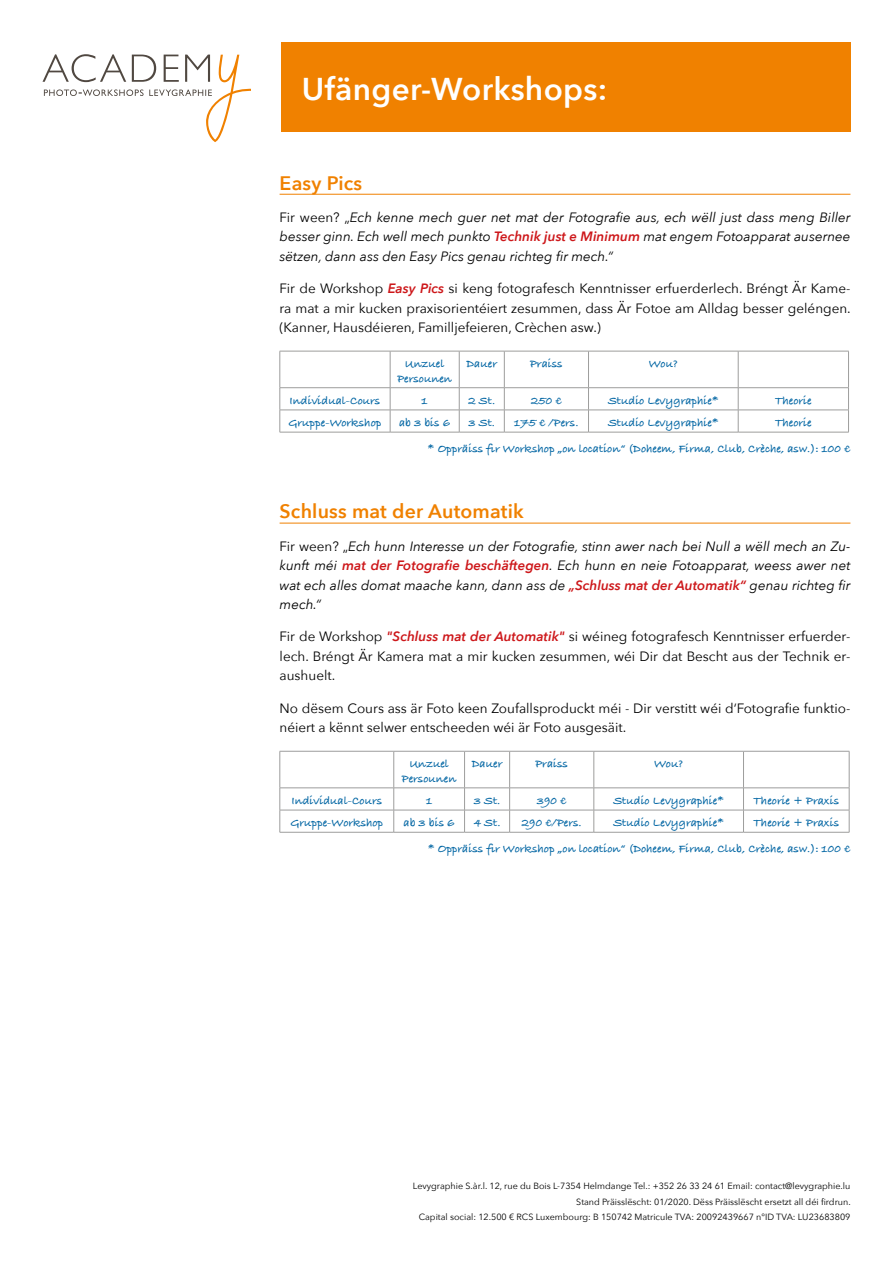
<style>
.page{position:relative;width:893px;height:1263px;background:#fff}
.page>*{position:absolute;margin:0;border:0;box-sizing:border-box;transform-origin:0 0}
.t1{font:600 31.5px "Avenir Next";letter-spacing:.01em;color:#fff}
.t2{font:600 19.5px "Avenir Next";letter-spacing:.01em;color:#f08100}
.t3{font:13.5px/19.5px "Avenir Next";color:#000;text-align:justify}
.t4{font:italic 13.5px/19.5px "Avenir Next";color:#000;text-align:justify}
.t5{font:12px/14.4px "Bradley Hand ITCTT Bold";color:#0065a3;text-align:center}
.t6{font:9px/15.8px "Avenir Next";color:#000;text-align:right}
.s1{font-style:normal}
.s2{font-weight:600;color:#cd171a}
.s3{font-weight:600;font-style:italic;color:#cd171a}
</style>
<div class="page">
<svg style="left:43px;top:54px;width:208px;height:88px"></svg>
<hr style="left:280px;top:194px;width:570px;height:1px;background:#f08100">
<hr style="left:280px;top:523px;width:570px;height:1px;background:#f08100">
<hr style="left:280px;top:351px;width:110px;height:1px;background:#9d9d9c">
<hr style="left:280px;top:351px;width:1px;height:36px;background:#9d9d9c">
<hr style="left:390px;top:351px;width:69px;height:1px;background:#9d9d9c">
<hr style="left:390px;top:351px;width:1px;height:36px;background:#9d9d9c">
<hr style="left:459px;top:351px;width:45px;height:1px;background:#9d9d9c">
<hr style="left:459px;top:351px;width:1px;height:36px;background:#9d9d9c">
<hr style="left:504px;top:351px;width:84px;height:1px;background:#9d9d9c">
<hr style="left:504px;top:351px;width:1px;height:36px;background:#9d9d9c">
<hr style="left:588px;top:351px;width:150px;height:1px;background:#9d9d9c">
<hr style="left:588px;top:351px;width:1px;height:36px;background:#9d9d9c">
<hr style="left:738px;top:351px;width:111px;height:1px;background:#9d9d9c">
<hr style="left:738px;top:351px;width:1px;height:36px;background:#9d9d9c">
<hr style="left:848px;top:351px;width:1px;height:36px;background:#9d9d9c">
<hr style="left:280px;top:387px;width:110px;height:1px;background:#9d9d9c">
<hr style="left:390px;top:387px;width:69px;height:1px;background:#9d9d9c">
<hr style="left:459px;top:387px;width:45px;height:1px;background:#9d9d9c">
<hr style="left:504px;top:387px;width:84px;height:1px;background:#9d9d9c">
<hr style="left:588px;top:387px;width:150px;height:1px;background:#9d9d9c">
<hr style="left:738px;top:387px;width:111px;height:1px;background:#9d9d9c">
<hr style="left:280px;top:410px;width:110px;height:1px;background:#9d9d9c">
<svg style="left:280px;top:388px;width:1px;height:44px"></svg>
<hr style="left:390px;top:410px;width:69px;height:1px;background:#9d9d9c">
<svg style="left:390px;top:388px;width:1px;height:44px"></svg>
<hr style="left:459px;top:410px;width:45px;height:1px;background:#9d9d9c">
<svg style="left:459px;top:388px;width:1px;height:44px"></svg>
<hr style="left:504px;top:410px;width:84px;height:1px;background:#9d9d9c">
<svg style="left:504px;top:388px;width:1px;height:44px"></svg>
<hr style="left:588px;top:410px;width:150px;height:1px;background:#9d9d9c">
<svg style="left:588px;top:388px;width:1px;height:44px"></svg>
<hr style="left:738px;top:410px;width:111px;height:1px;background:#9d9d9c">
<svg style="left:738px;top:388px;width:1px;height:44px"></svg>
<svg style="left:848px;top:388px;width:1px;height:44px"></svg>
<hr style="left:280px;top:432px;width:110px;height:1px;background:#9d9d9c">
<hr style="left:390px;top:432px;width:69px;height:1px;background:#9d9d9c">
<hr style="left:459px;top:432px;width:45px;height:1px;background:#9d9d9c">
<hr style="left:504px;top:432px;width:84px;height:1px;background:#9d9d9c">
<hr style="left:588px;top:432px;width:150px;height:1px;background:#9d9d9c">
<hr style="left:738px;top:432px;width:111px;height:1px;background:#9d9d9c">
<hr style="left:280px;top:751px;width:114px;height:1px;background:#9d9d9c">
<hr style="left:280px;top:751px;width:1px;height:37px;background:#9d9d9c">
<hr style="left:394px;top:751px;width:71px;height:1px;background:#9d9d9c">
<hr style="left:393px;top:751px;width:1px;height:37px;background:#9d9d9c">
<hr style="left:465px;top:751px;width:45px;height:1px;background:#9d9d9c">
<hr style="left:464px;top:751px;width:1px;height:37px;background:#9d9d9c">
<hr style="left:510px;top:751px;width:84px;height:1px;background:#9d9d9c">
<hr style="left:509px;top:751px;width:1px;height:37px;background:#9d9d9c">
<hr style="left:594px;top:751px;width:149px;height:1px;background:#9d9d9c">
<hr style="left:594px;top:751px;width:1px;height:37px;background:#9d9d9c">
<hr style="left:743px;top:751px;width:106px;height:1px;background:#9d9d9c">
<hr style="left:743px;top:751px;width:1px;height:37px;background:#9d9d9c">
<hr style="left:849px;top:751px;width:1px;height:37px;background:#9d9d9c">
<hr style="left:280px;top:788px;width:114px;height:1px;background:#9d9d9c">
<hr style="left:394px;top:788px;width:71px;height:1px;background:#9d9d9c">
<hr style="left:465px;top:788px;width:45px;height:1px;background:#9d9d9c">
<hr style="left:510px;top:788px;width:84px;height:1px;background:#9d9d9c">
<hr style="left:594px;top:788px;width:149px;height:1px;background:#9d9d9c">
<hr style="left:743px;top:788px;width:106px;height:1px;background:#9d9d9c">
<hr style="left:280px;top:810px;width:114px;height:1px;background:#9d9d9c">
<svg style="left:280px;top:788px;width:1px;height:44px"></svg>
<hr style="left:394px;top:810px;width:71px;height:1px;background:#9d9d9c">
<svg style="left:393px;top:788px;width:1px;height:44px"></svg>
<hr style="left:465px;top:810px;width:45px;height:1px;background:#9d9d9c">
<svg style="left:464px;top:789px;width:1px;height:43px"></svg>
<hr style="left:510px;top:810px;width:84px;height:1px;background:#9d9d9c">
<svg style="left:509px;top:788px;width:1px;height:44px"></svg>
<hr style="left:594px;top:810px;width:149px;height:1px;background:#9d9d9c">
<svg style="left:594px;top:788px;width:1px;height:44px"></svg>
<hr style="left:743px;top:810px;width:106px;height:1px;background:#9d9d9c">
<svg style="left:743px;top:789px;width:1px;height:43px"></svg>
<svg style="left:849px;top:788px;width:1px;height:44px"></svg>
<hr style="left:280px;top:832px;width:114px;height:1px;background:#9d9d9c">
<hr style="left:394px;top:832px;width:71px;height:1px;background:#9d9d9c">
<hr style="left:465px;top:832px;width:45px;height:1px;background:#9d9d9c">
<hr style="left:510px;top:832px;width:84px;height:1px;background:#9d9d9c">
<hr style="left:594px;top:832px;width:149px;height:1px;background:#9d9d9c">
<hr style="left:743px;top:832px;width:106px;height:1px;background:#9d9d9c">
<div style="left:281px;top:43px;width:569px;height:89px;background:#f08100"></div>
<h1 class="t1" style="left:302px;top:62px;width:307px">Ufänger-Workshops:</h1>
<h2 class="t2" style="left:280px;top:166px;width:84px">Easy Pics</h2>
<p class="t4" style="left:280px;top:207px;width:572px"><span class="s1">Fir ween? „</span>Ech kenne mech guer net mat der Fotografie aus, ech wëll just dass meng Biller besser ginn. Ech well mech punkto <span class="s2">Technik just e Minimum</span> mat engem Fotoapparat ausernee sëtzen, dann ass den Easy Pics genau richteg fir mech.“</p>
<p class="t3" style="left:280px;top:278px;width:573px">Fir de Workshop <span class="s3">Easy Pics</span> si keng fotografesch Kenntnisser erfuerderlech. Bréngt Är Kame&shy;ra mat a mir kucken praxisorientéiert zesummen, dass Är Fotoe am Alldag besser geléngen. (Kanner, Hausdéieren, Familljefeieren, Crèchen asw.)</p>
<p class="t5" style="left:397px;top:356px;width:56px">Unzuel<br>Persounen</p>
<p class="t5" style="left:466px;top:356px;width:32px">Dauer</p>
<p class="t5" style="left:530px;top:356px;width:34px">Praiss</p>
<p class="t5" style="left:649px;top:356px;width:31px">Wou?</p>
<p class="t5" style="left:290px;top:393px;width:92px">Individual-Cours</p>
<p class="t5" style="left:422px;top:393px;width:8px">1</p>
<p class="t5" style="left:468px;top:393px;width:28px">2 St.</p>
<p class="t5" style="left:531px;top:393px;width:32px">250 €</p>
<p class="t5" style="left:608px;top:393px;width:112px">Studio Levygraphie*</p>
<p class="t5" style="left:775px;top:393px;width:38px">Theorie</p>
<p class="t5" style="left:289px;top:415px;width:94px">Gruppe-Workshop</p>
<p class="t5" style="left:399px;top:415px;width:53px">ab 3 bis 6</p>
<p class="t5" style="left:468px;top:415px;width:28px">3 St.</p>
<p class="t5" style="left:514px;top:415px;width:66px">175 € /Pers.</p>
<p class="t5" style="left:608px;top:415px;width:112px">Studio Levygraphie*</p>
<p class="t5" style="left:428px;top:409px;width:424px;line-height:26.1px;text-align:left;text-indent:347px">Theorie<br>* Oppräiss fir Workshop „on location“ (Doheem, Firma, Club, Crèche, asw.): 100 €</p>
<h2 class="t2" style="left:280px;top:495px;width:246px">Schluss mat der Automatik</h2>
<p class="t4" style="left:280px;top:536px;width:572px"><span class="s1">Fir ween? „</span>Ech hunn Interesse un der Fotografie, stinn awer nach bei Null a wëll mech an Zu&shy;kunft méi <span class="s2">mat der Fotografie beschäftegen</span>. Ech hunn en neie Fotoapparat, weess awer net wat ech alles domat maache kann, dann ass de <span class="s2">„Schluss mat der Automatik“</span> genau richteg fir mech.“</p>
<p class="t3" style="left:280px;top:626px;width:572px">Fir de Workshop <span class="s3">"Schluss mat der Automatik"</span> si wéineg fotografesch Kenntnisser erfuerder&shy;lech. Bréngt Är Kamera mat a mir kucken zesummen, wéi Dir dat Bescht aus der Technik er&shy;aushuelt.</p>
<p class="t3" style="left:280px;top:698px;width:572px">No dësem Cours ass är Foto keen Zoufallsproduckt méi - Dir verstitt wéi d‘Fotografie funktio&shy;néiert a kënnt selwer entscheeden wéi är Foto ausgesäit.</p>
<p class="t5" style="left:402px;top:756px;width:56px">Unzuel<br>Persounen</p>
<p class="t5" style="left:472px;top:756px;width:32px">Dauer</p>
<p class="t5" style="left:535px;top:756px;width:34px">Praiss</p>
<p class="t5" style="left:654px;top:756px;width:31px">Wou?</p>
<p class="t5" style="left:291px;top:793px;width:92px">Individual-Cours</p>
<p class="t5" style="left:426px;top:793px;width:8px">1</p>
<p class="t5" style="left:474px;top:793px;width:28px">3 St.</p>
<p class="t5" style="left:537px;top:793px;width:31px">390 €</p>
<p class="t5" style="left:613px;top:793px;width:112px">Studio Levygraphie*</p>
<p class="t5" style="left:754px;top:793px;width:87px">Theorie + Praxis</p>
<p class="t5" style="left:290px;top:815px;width:94px">Gruppe-Workshop</p>
<p class="t5" style="left:404px;top:815px;width:53px">ab 3 bis 6</p>
<p class="t5" style="left:474px;top:815px;width:28px">4 St.</p>
<p class="t5" style="left:522px;top:815px;width:61px">290 €/Pers.</p>
<p class="t5" style="left:613px;top:815px;width:112px">Studio Levygraphie*</p>
<p class="t5" style="left:428px;top:809px;width:424px;line-height:26.1px;text-align:left;text-indent:326px">Theorie + Praxis<br>* Oppräiss fir Workshop „on location“ (Doheem, Firma, Club, Crèche, asw.): 100 €</p>
<p class="t6" style="left:413px;top:1177px;width:439px">Levygraphie S.àr.l. 12, rue du Bois L-7354 Helmdange Tel.: +352 26 33 24 61 Email: contact@levygraphie.lu<br>Stand Präisslëscht: 01/2020. Dëss Präisslëscht ersetzt all déi firdrun.<br>Capital social: 12.500 € RCS Luxembourg: B 150742 Matricule TVA: 20092439667 n°ID TVA: LU23683809</p>
</div>
